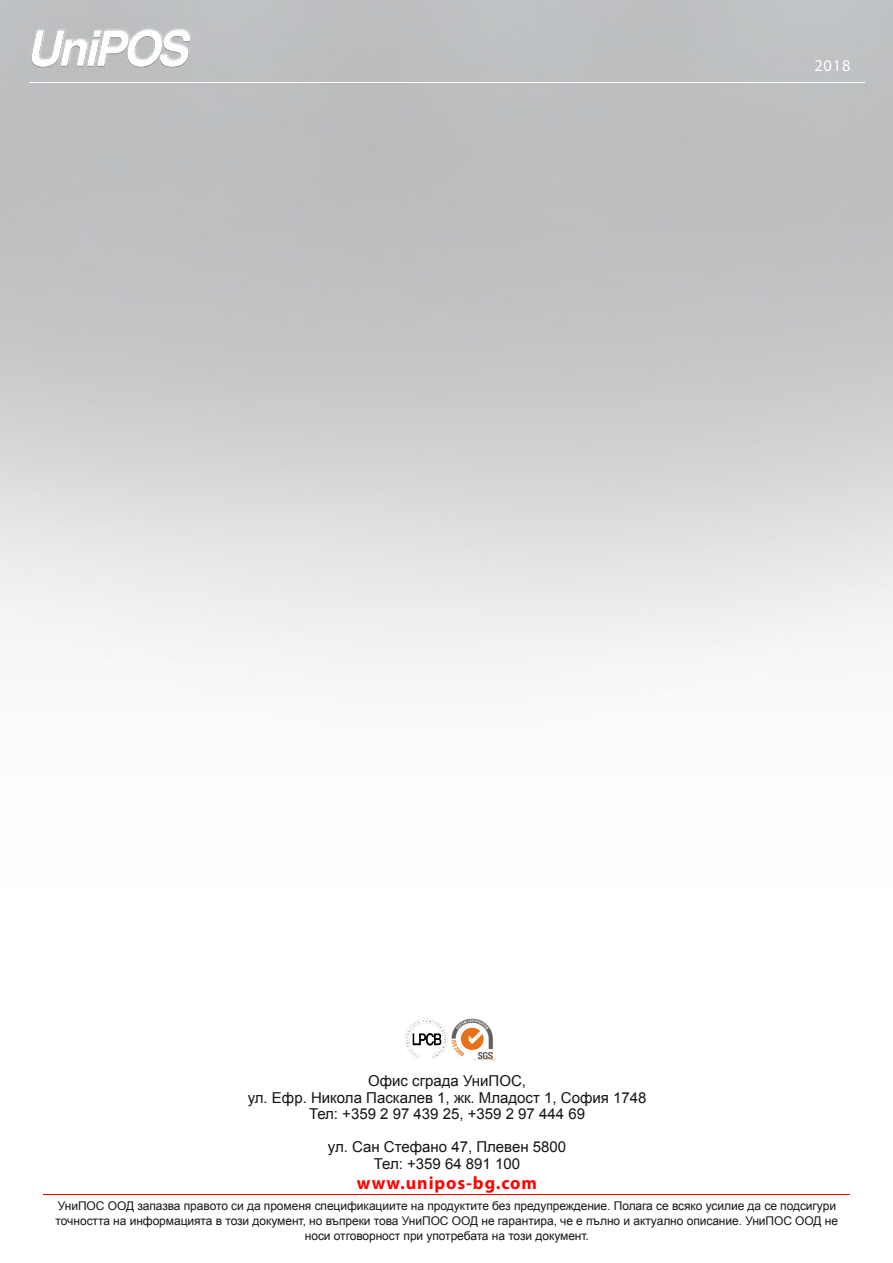
<style>
.page{position:relative;width:893px;height:1263px;background:#fff}
.page>*{position:absolute;margin:0;border:0;box-sizing:border-box;transform-origin:0 0}
.t1{font:700 18px "Myriad Pro";letter-spacing:.05em;color:#f00}
.t2{font:16.5px "Myriad Pro";color:#fff}
.t3{font:15px/16.5px "Arial";color:#151314;text-align:center}
.t4{font:12px/15px "Arial";letter-spacing:-.005em;color:#161616;text-align:center}
</style>
<div class="page">
<img style="left:0;top:0;width:893px;height:1195px">
<img style="left:4px;top:2px;width:229px;height:110px">
<hr style="left:30px;top:82px;width:835px;height:1px;background:#fff">
<img style="left:452px;top:1018px;width:43px;height:50px">
<img style="left:403px;top:1018px;width:45px;height:42px">
<h2 class="t2" style="left:814px;top:55px;width:38px">2018</h2>
<p class="t3" style="left:248px;top:1073px;width:400px">Офис сграда УниПОС,<br>ул. Ефр. Никола Паскалев 1, жк. Младост 1, София 1748<br>Тел: +359 2 97 439 25, +359 2 97 444 69</p>
<p class="t3" style="left:328px;top:1139px;width:240px">ул. Сан Стефано 47, Плевен 5800<br>Тел: +359 64 891 100</p>
<h1 class="t1" style="left:357px;top:1171px;width:182px">www.unipos-bg.com</h1>
<p class="t4" style="left:56px;top:1198px;width:784px">УниПОС ООД запазва правото си да променя спецификациите на продуктите без предупреждение. Полага се всяко усилие да се подсигури точността на информацията в този документ, но въпреки това УниПОС ООД не гарантира, че е пълно и актуално описание. УниПОС ООД не носи отговорност при употребата на този документ.</p>
</div>
